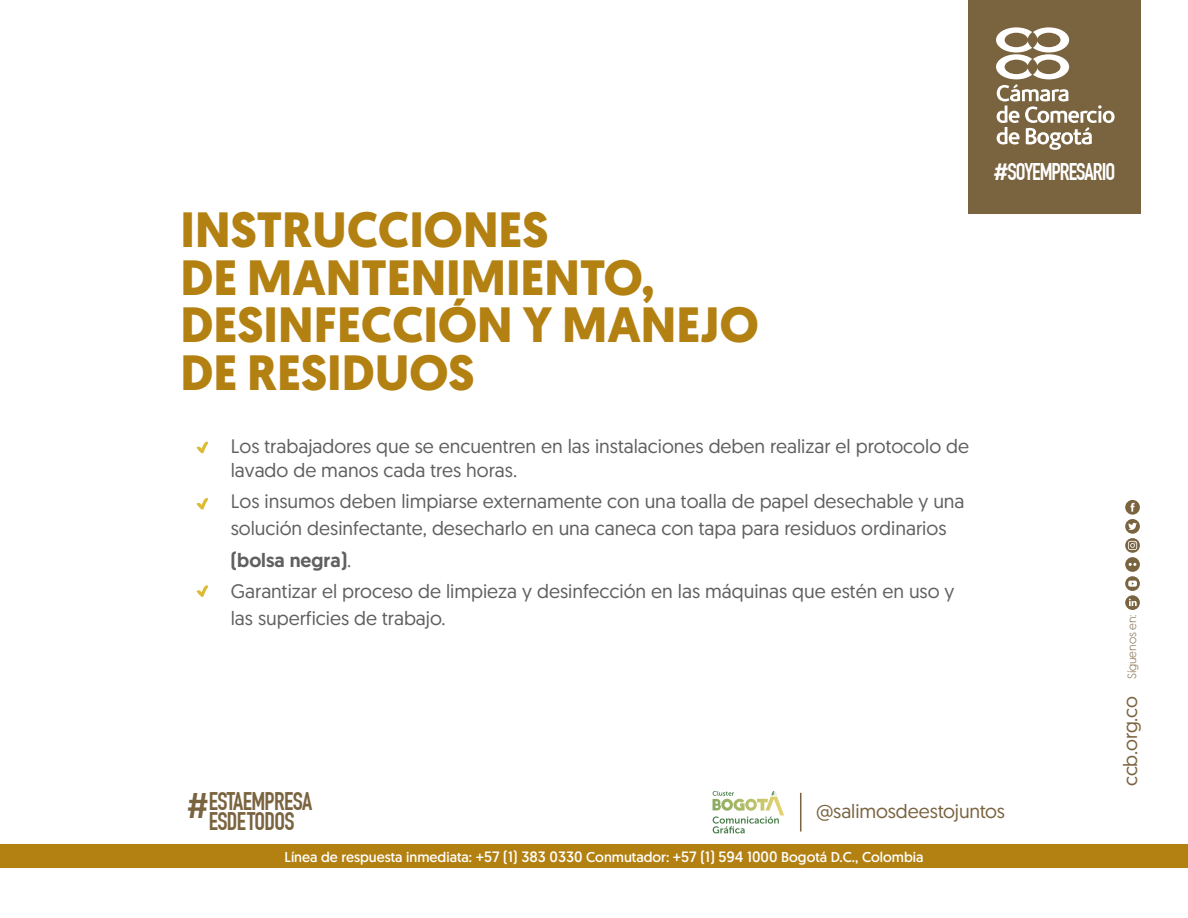
<style>
.page{position:relative;width:1188px;height:918px;background:#fff}
.page>*{position:absolute;margin:0;border:0;box-sizing:border-box;transform-origin:0 0}
.t1{font:700 49.5px/47.8px "Geomanist";color:#b38012}
.t2{font:700 24.9px/19.5px "DIN Condensed";letter-spacing:-.025em;color:#7a633f;text-align:center}
.t3{font:700 23.7px "DIN Condensed";letter-spacing:-.045em;color:#fff}
.t4{font:19.5px/23.4px "Geomanist";color:#606060}
.t5{font:19.5px "Geomanist";letter-spacing:-.005em;color:#7a633f}
.t6{font:14.25px "Geomanist";color:#fff}
.t7{font:300 11.85px "Geomanist";color:#7a633f}
.s1{font-family:"Geomanist";font-weight:500}
.s2{font-weight:500}
.s3{font-family:"DIN Pro";font-weight:500;font-size:34.95px}
.s4{font-size:15px}
</style>
<div class="page">
<svg style="left:1125px;top:500px;width:15px;height:110px"></svg>
<div style="left:968px;top:0;width:172px;height:214px;background:#7a633f"></div>
<svg style="left:996px;top:27px;width:119px;height:123px"></svg>
<svg style="left:197px;top:441px;width:12px;height:13px"></svg>
<svg style="left:197px;top:498px;width:11px;height:12px"></svg>
<svg style="left:197px;top:585px;width:12px;height:12px"></svg>
<div style="left:0;top:844px;width:1188px;height:23px;background:#b38012"></div>
<svg style="left:713px;top:791px;width:71px;height:42px"></svg>
<hr style="left:800px;top:793px;width:1px;height:39px;background:#7a633f">
<h1 class="t1" style="left:181px;top:206px;width:580px">INSTRUCCIONES<br>DE MANTENIMIENTO,<br>DESINFECCIÓN Y MANEJO<br>DE RESIDUOS</h1>
<p class="t3" style="left:993px;top:158px;width:123px"><span class="s1">#</span>SOYEMPRESARIO</p>
<p class="t4" style="left:231px;top:434px;width:740px">Los trabajadores que se encuentren en las instalaciones deben realizar el protocolo de lavado de manos cada tres horas.</p>
<p class="t4" style="left:231px;top:487px;width:735px;line-height:27px">Los insumos deben limpiarse externamente con una toalla de papel desechable y una solución desinfectante, desecharlo en una caneca con tapa para residuos ordinarios</p>
<p class="t4" style="left:231px;top:544px;width:725px;line-height:31.5px"><span class="s2">(bolsa negra)</span>.<br>Garantizar el proceso de limpieza y desinfección en las máquinas que estén en uso y</p>
<p class="t4" style="left:231px;top:606px;width:216px">las superficies de trabajo.</p>
<p class="t2" style="left:186px;top:792px;width:128px"><span class="s3">#</span>ESTAEMPRESA<br>ESDETODOS</p>
<p class="t5" style="left:816px;top:799px;width:191px">@salimosdeestojuntos</p>
<p class="t6" style="left:285px;top:848px;width:641px">Línea de respuesta inmediata: <span class="s4">+57 (1) 383 0330</span> Conmutador: <span class="s4">+57 (1) 594 1000</span> Bogotá D.C., Colombia</p>
<p class="t7" style="left:1124px;top:679px;width:66px;rotate:-90deg">Síguenos en:</p>
<p class="t5" style="left:1118px;top:786px;width:92px;rotate:-90deg">ccb.org.co</p>
</div>
